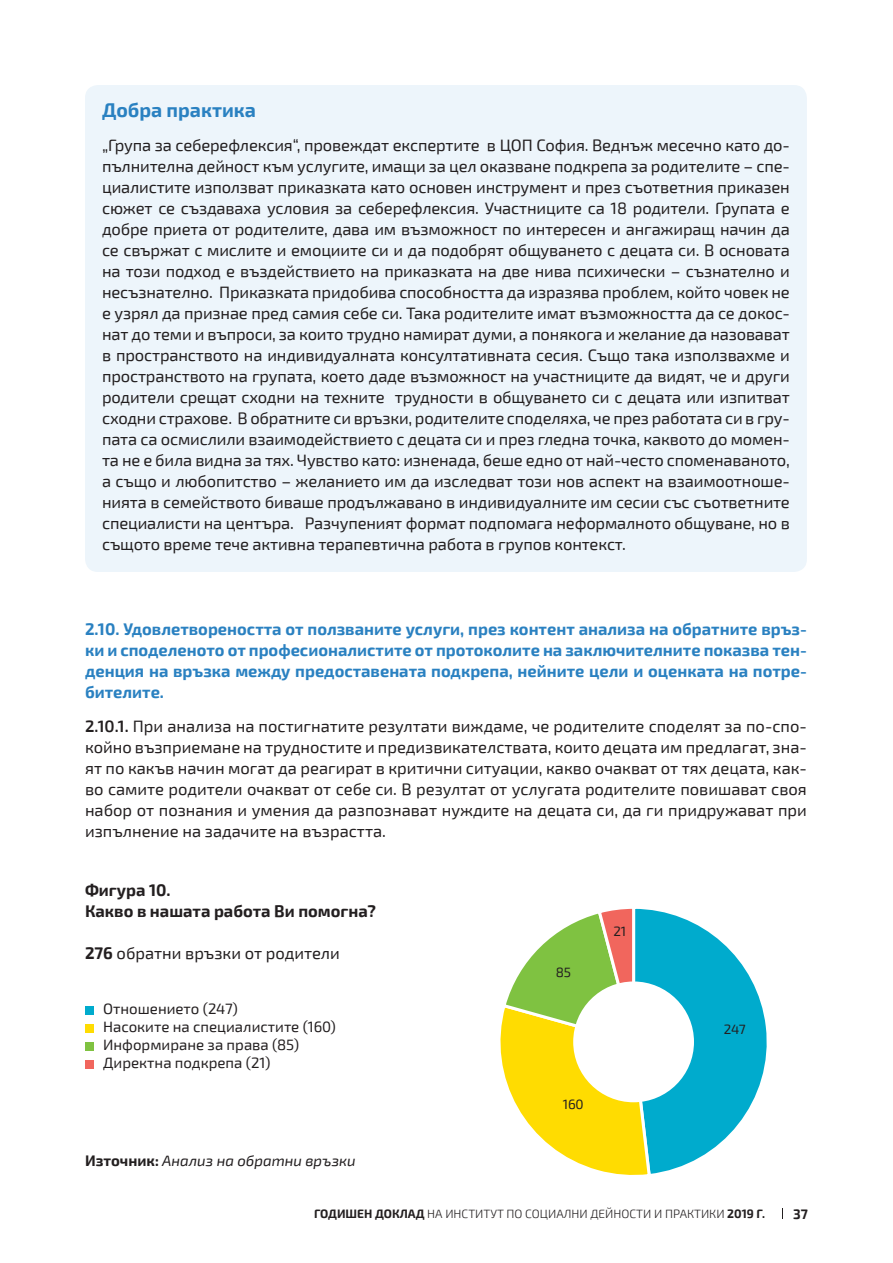
<style>
.page{position:relative;width:893px;height:1263px;background:#fff}
.page>*{position:absolute;margin:0;border:0;box-sizing:border-box;transform-origin:0 0}
.t1{font:700 19.5px "Exo 2";color:#2a81c1}
.t2{font:16.5px/21px "Exo 2";color:#231f20;text-align:justify}
.t3{font:700 16.5px/21px "Exo 2";color:#2a81c1;text-align:justify}
.t4{font:700 16.5px/21px "Exo 2";color:#231f20}
.t5{font:15px/18px "Exo 2";color:#231f20}
.t6{font:italic 15px "Exo 2";color:#231f20}
.t7{font:13.5px "Exo 2";letter-spacing:-.01em;color:#231f20}
.t8{font:700 13.5px "Exo 2";color:#231f20}
.t9{font:300 12px "Exo 2";color:#231f20}
.s1{font-weight:600}
.s2{font-weight:700}
.s3{font-weight:700;font-style:normal}
</style>
<div class="page">
<div style="left:85px;top:85px;width:722px;height:487px;background:#edf5fb;border-radius:13px"></div>
<div style="left:85px;top:1006px;width:8px;height:8px;background:#00abcd"></div>
<div style="left:85px;top:1024px;width:8px;height:8px;background:#ffdc01"></div>
<div style="left:85px;top:1042px;width:8px;height:8px;background:#7fc241"></div>
<div style="left:85px;top:1060px;width:8px;height:8px;background:#f1665d"></div>
<svg style="left:500px;top:908px;width:267px;height:267px"></svg>
<div style="left:573px;top:981px;width:121px;height:121px;background:#fff;border-radius:50%"></div>
<p class="t1" style="left:102px;top:99px;width:155px">Добра практика</p>
<p class="t2" style="left:102px;top:135px;width:689px">„Група за себерефлексия“, провеждат експертите в ЦОП София. Веднъж месечно като до&shy;пълнителна дейност към услугите, имащи за цел оказване подкрепа за родителите – спе&shy;циалистите използват приказката като основен инструмент и през съответния приказен сюжет се създаваха условия за себерефлексия. Участниците са 18 родители. Групата е добре приета от родителите, дава им възможност по интересен и ангажиращ начин да се свържат с мислите и емоциите си и да подобрят общуването с децата си. В основата на този подход е въздействието на приказката на две нива психически – съзнателно и несъзнателно. Приказката придобива способността да изразява проблем, който човек не е узрял да признае пред самия себе си. Така родителите имат възможността да се докос&shy;нат до теми и въпроси, за които трудно намират думи, а понякога и желание да назовават в пространството на индивидуалната консултативната сесия. Също така използвахме и пространството на групата, което даде възможност на участниците да видят, че и други родители срещат сходни на техните трудности в общуването си с децата или изпитват сходни страхове. В обратните си връзки, родителите споделяха, че през работата си в гру&shy;пата са осмислили взаимодействието с децата си и през гледна точка, каквото до момен&shy;та не е била видна за тях. Чувство като: изненада, беше едно от най-често споменаваното, а също и любопитство – желанието им да изследват този нов аспект на взаимоотноше&shy;нията в семейството биваше продължавано в индивидуалните им сесии със съответните специалисти на центъра. Разчупеният формат подпомага неформалното общуване, но в същото време тече активна терапевтична работа в групов контекст.</p>
<p class="t3" style="left:85px;top:619px;width:723px">2.10. Удовлетвореността от ползваните услуги, през контент анализа на обратните връз&shy;ки и споделеното от професионалистите от протоколите на заключителните показва тен&shy;денция на връзка между предоставената подкрепа, нейните цели и оценката на потре&shy;бителите.</p>
<p class="t2" style="left:85px;top:716px;width:723px"><span class="s1">2.10.1.</span> При анализа на постигнатите резултати виждаме, че родителите споделят за по-спо&shy;койно възприемане на трудностите и предизвикателствата, които децата им предлагат, зна&shy;ят по какъв начин могат да реагират в критични ситуации, какво очакват от тях децата, как&shy;во самите родители очакват от себе си. В резултат от услугата родителите повишават своя набор от познания и умения да разпознават нуждите на децата си, да ги придружават при изпълнение на задачите на възрастта.</p>
<p class="t4" style="left:85px;top:880px;width:292px">Фигура 10.<br>Какво в нашата работа Ви помогна?</p>
<p class="t2" style="left:85px;top:943px;width:256px"><span class="s2">276</span> обратни връзки от родители</p>
<p class="t5" style="left:103px;top:1000px;width:234px">Отношението (247)<br>Насоките на специалистите (160)<br>Информиране за права (85)<br>Директна подкрепа (21)</p>
<p class="t6" style="left:85px;top:1152px;width:272px"><span class="s3">Източник:</span> Анализ на обратни връзки</p>
<p class="t7" style="left:556px;top:964px;width:17px">85</p>
<p class="t7" style="left:613px;top:923px;width:14px">21</p>
<p class="t7" style="left:563px;top:1097px;width:22px">160</p>
<p class="t7" style="left:724px;top:1022px;width:23px">247</p>
<p class="t9" style="left:314px;top:1207px;width:452px"><span class="s2">ГОДИШЕН ДОКЛАД</span> НА ИНСТИТУТ ПО СОЦИАЛНИ ДЕЙНОСТИ И ПРАКТИКИ <span class="s2">2019 Г.</span></p>
<p class="t8" style="left:793px;top:1206px;width:16px">37</p>
</div>
